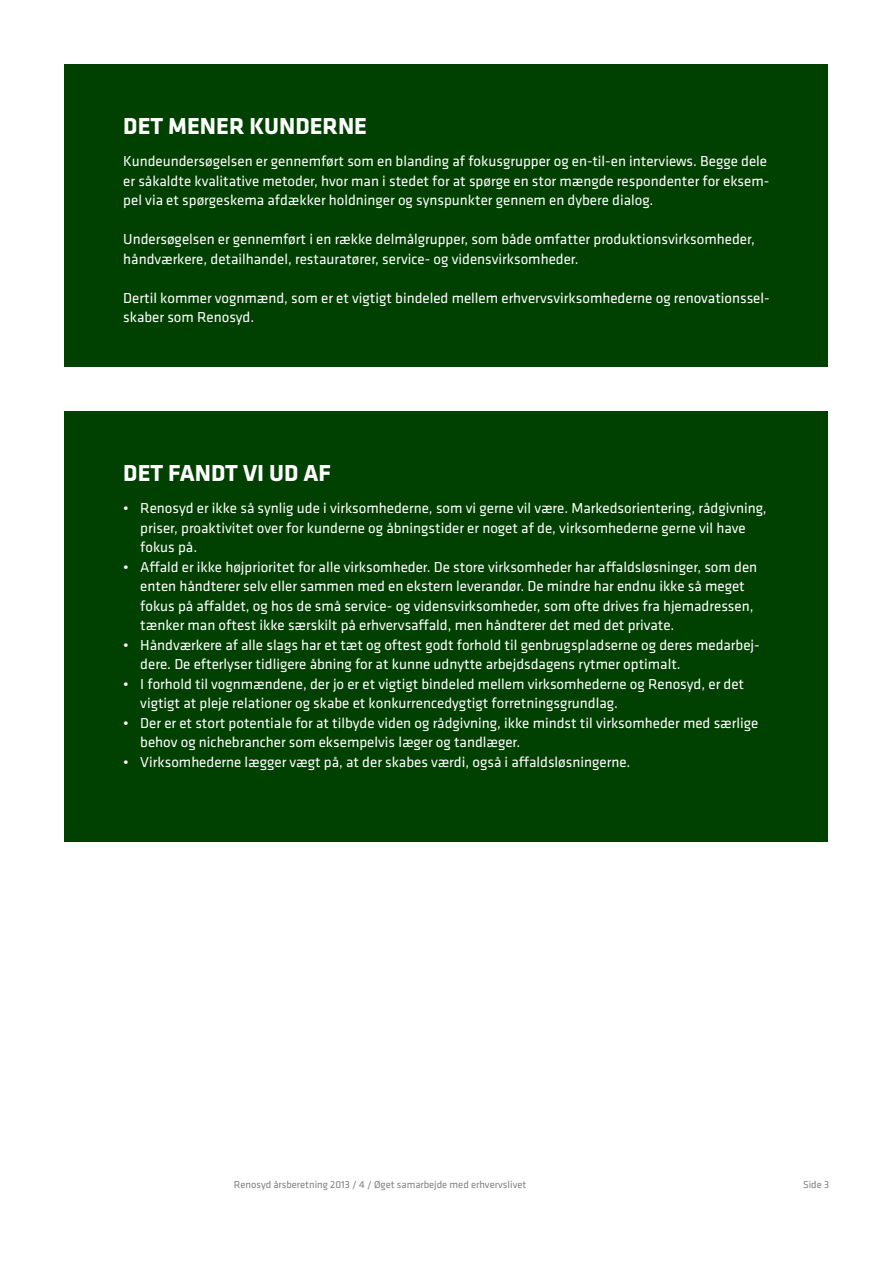
<style>
.page{position:relative;width:893px;height:1263px;background:#fff}
.page>*{position:absolute;margin:0;border:0;box-sizing:border-box;transform-origin:0 0}
.Boks_header{font:700 24px "Klavika";color:#fff}
.Boks_tekst{font:15px/19.5px "Klavika";color:#fff}
.t1{font:10.5px "Klavika";color:#808285}
</style>
<div class="page">
<div style="left:65px;top:411px;width:763px;height:430px;background:#004000"></div>
<div style="left:65px;top:65px;width:763px;height:302px;background:#004000"></div>
<p class="Boks_header" style="left:123px;top:109px;width:245px">DET MENER KUNDERNE</p>
<p class="Boks_tekst" style="left:123px;top:151px;width:647px">Kundeundersøgelsen er gennemført som en blanding af fokusgrupper og en-til-en interviews. Begge dele er såkaldte kvalitative metoder, hvor man i stedet for at spørge en stor mængde respondenter for eksem&shy;pel via et spørgeskema afdækker holdninger og synspunkter gennem en dybere dialog.</p>
<p class="Boks_tekst" style="left:123px;top:229px;width:633px">Undersøgelsen er gennemført i en række delmålgrupper, som både omfatter produktionsvirksomheder, håndværkere, detailhandel, restauratører, service- og vidensvirksomheder.</p>
<p class="Boks_tekst" style="left:123px;top:288px;width:648px">Dertil kommer vognmænd, som er et vigtigt bindeled mellem erhvervsvirksomhederne og renovationssel&shy;skaber som Renosyd.</p>
<p class="Boks_header" style="left:123px;top:456px;width:209px">DET FANDT VI UD AF</p>
<p class="Boks_tekst" style="left:140px;top:498px;width:628px;text-indent:-17px">• Renosyd er ikke så synlig ude i virksomhederne, som vi gerne vil være. Markedsorientering, rådgivning, priser, proaktivitet over for kunderne og åbningstider er noget af de, virksomhederne gerne vil have fokus på.</p>
<p class="Boks_tekst" style="left:140px;top:556px;width:618px;text-indent:-17px">• Affald er ikke højprioritet for alle virksomheder. De store virksomheder har affaldsløsninger, som den enten håndterer selv eller sammen med en ekstern leverandør. De mindre har endnu ikke så meget fokus på affaldet, og hos de små service- og vidensvirksomheder, som ofte drives fra hjemadressen, tænker man oftest ikke særskilt på erhvervsaffald, men håndterer det med det private.</p>
<p class="Boks_tekst" style="left:140px;top:634px;width:621px;text-indent:-17px">• Håndværkere af alle slags har et tæt og oftest godt forhold til genbrugspladserne og deres medarbej&shy;dere. De efterlyser tidligere åbning for at kunne udnytte arbejdsdagens rytmer optimalt.</p>
<p class="Boks_tekst" style="left:140px;top:673px;width:605px;text-indent:-17px">• I forhold til vognmændene, der jo er et vigtigt bindeled mellem virksomhederne og Renosyd, er det vigtigt at pleje relationer og skabe et konkurrencedygtigt forretningsgrundlag.</p>
<p class="Boks_tekst" style="left:140px;top:712px;width:619px;text-indent:-17px">• Der er et stort potentiale for at tilbyde viden og rådgivning, ikke mindst til virksomheder med særlige behov og nichebrancher som eksempelvis læger og tandlæger.</p>
<p class="Boks_tekst" style="left:123px;top:751px;width:509px">• Virksomhederne lægger vægt på, at der skabes værdi, også i affaldsløsningerne.</p>
<p class="t1" style="left:234px;top:1177px;width:294px">Renosyd årsberetning 2013 / 4 / Øget samarbejde med erhvervslivet</p>
<p class="t1" style="left:803px;top:1177px;width:28px">Side 3</p>
</div>
